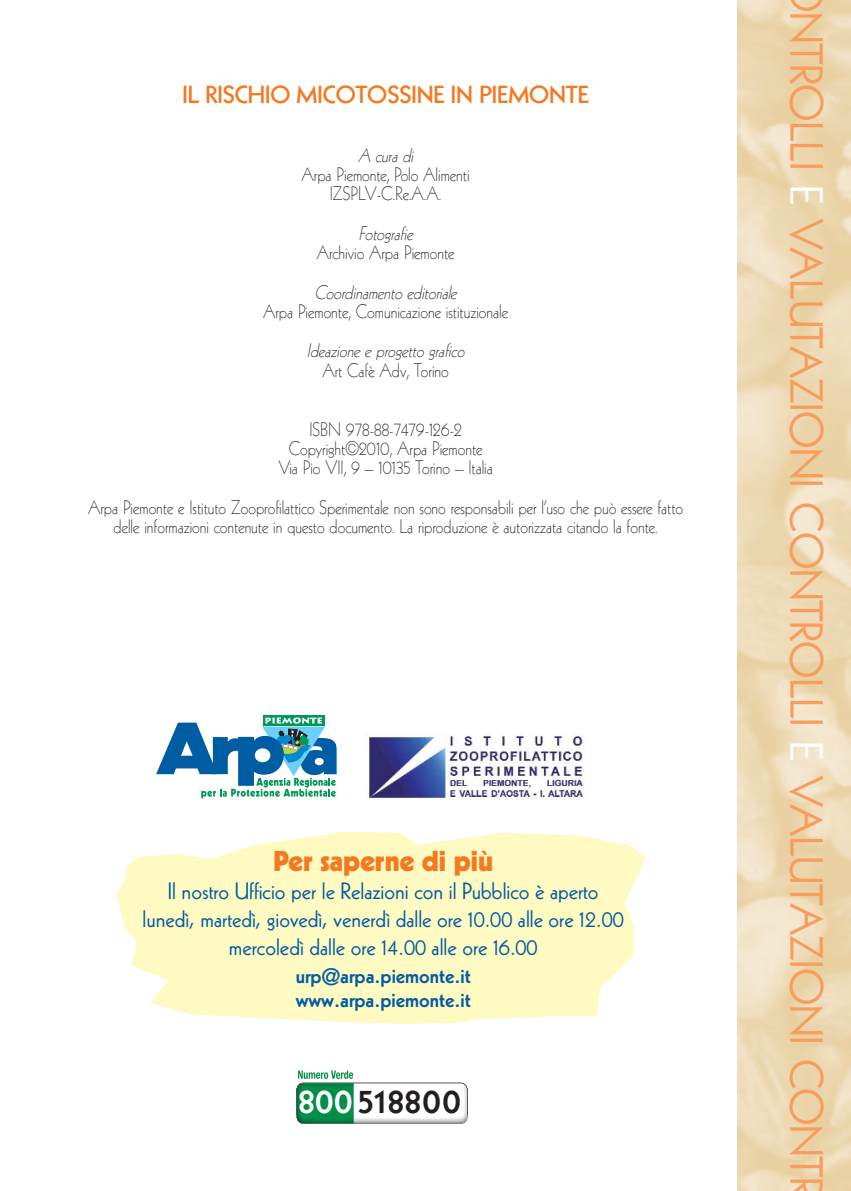
<style>
.page{position:relative;width:851px;height:1191px;background:#fff}
.page>*{position:absolute;margin:0;border:0;box-sizing:border-box;transform-origin:0 0}
.t1{font:45px "Kabel";letter-spacing:-.015em;color:#f89d5c}
.t2{font:800 36.8px "Kabel";letter-spacing:.025em;color:#231f20}
.t3{font:900 28px "Kabel";color:#f47920}
.t4{font:800 24px "Kabel";color:#f47920}
.t5{font:23px/28px "Kabel";color:#005ca3;text-align:center}
.t6{font:800 23px/24px "Kabel";color:#005ca3}
.t7{font:300 19px/19.4px "Kabel";color:#231f20;text-align:center;scale:.9 1}
.t8{font:italic 300 19px "Kabel";color:#231f20;scale:.9 1}
.s1{color:#fff}
</style>
<div class="page">
<svg style="left:116px;top:831px;width:529px;height:193px;background:#fffaca"></svg>
<div style="left:263px;top:715px;width:61px;height:10px;background:#009855"></div>
<svg style="left:156px;top:717px;width:180px;height:81px"></svg>
<svg style="left:296px;top:1070px;width:171px;height:53px"></svg>
<img style="left:366px;top:733px;width:220px;height:68px">
<p class="t4" style="left:182px;top:85px;width:408px">IL RISCHIO MICOTOSSINE IN PIEMONTE</p>
<p class="t8" style="left:358px;top:148px;width:66px">A cura di</p>
<p class="t7" style="left:301px;top:166px;width:188px">Arpa Piemonte, Polo Alimenti<br>IZSPLV-C.Re.A.A.</p>
<p class="t8" style="left:358px;top:226px;width:65px">Fotografie</p>
<p class="t7" style="left:317px;top:244px;width:154px">Archivio Arpa Piemonte</p>
<p class="t8" style="left:314px;top:285px;width:163px">Coordinamento editoriale</p>
<p class="t7" style="left:263px;top:303px;width:273px">Arpa Piemonte, Comunicazione istituzionale</p>
<p class="t8" style="left:307px;top:343px;width:180px">Ideazione e progetto grafico</p>
<p class="t7" style="left:322px;top:362px;width:142px">Art Cafè Adv, Torino</p>
<p class="t7" style="left:278px;top:421px;width:240px">ISBN 978-88-7479-126-2<br>Copyright©2010, Arpa Piemonte<br>Via Pio VII, 9 – 10135 Torino – Italia</p>
<p class="t7" style="left:88px;top:499px;width:662px">Arpa Piemonte e Istituto Zooprofilattico Sperimentale non sono responsabili per l’uso che può essere fatto delle informazioni contenute in questo documento. La riproduzione è autorizzata citando la fonte.</p>
<h3 class="t3" style="left:273px;top:851px;width:221px">Per saperne di più</h3>
<p class="t5" style="left:142px;top:878px;width:483px">Il nostro Ufficio per le Relazioni con il Pubblico è aperto lunedì, martedì, giovedì, venerdì dalle ore 10.00 alle ore 12.00 mercoledì dalle ore 14.00 alle ore 16.00</p>
<p class="t6" style="left:296px;top:964px;width:176px">urp@arpa.piemonte.it www.arpa.piemonte.it</p>
<h2 class="t2" style="left:298px;top:1086px;width:164px"><span class="s1">800</span> 518800</h2>
<h1 class="t1" style="left:823px;top:12px;width:1187px;rotate:90deg">NTROLLI <span class="s1">E</span> VALUTAZIONI CONTROLLI <span class="s1">E</span> VALUTAZIONI CONTR</h1>
</div>
